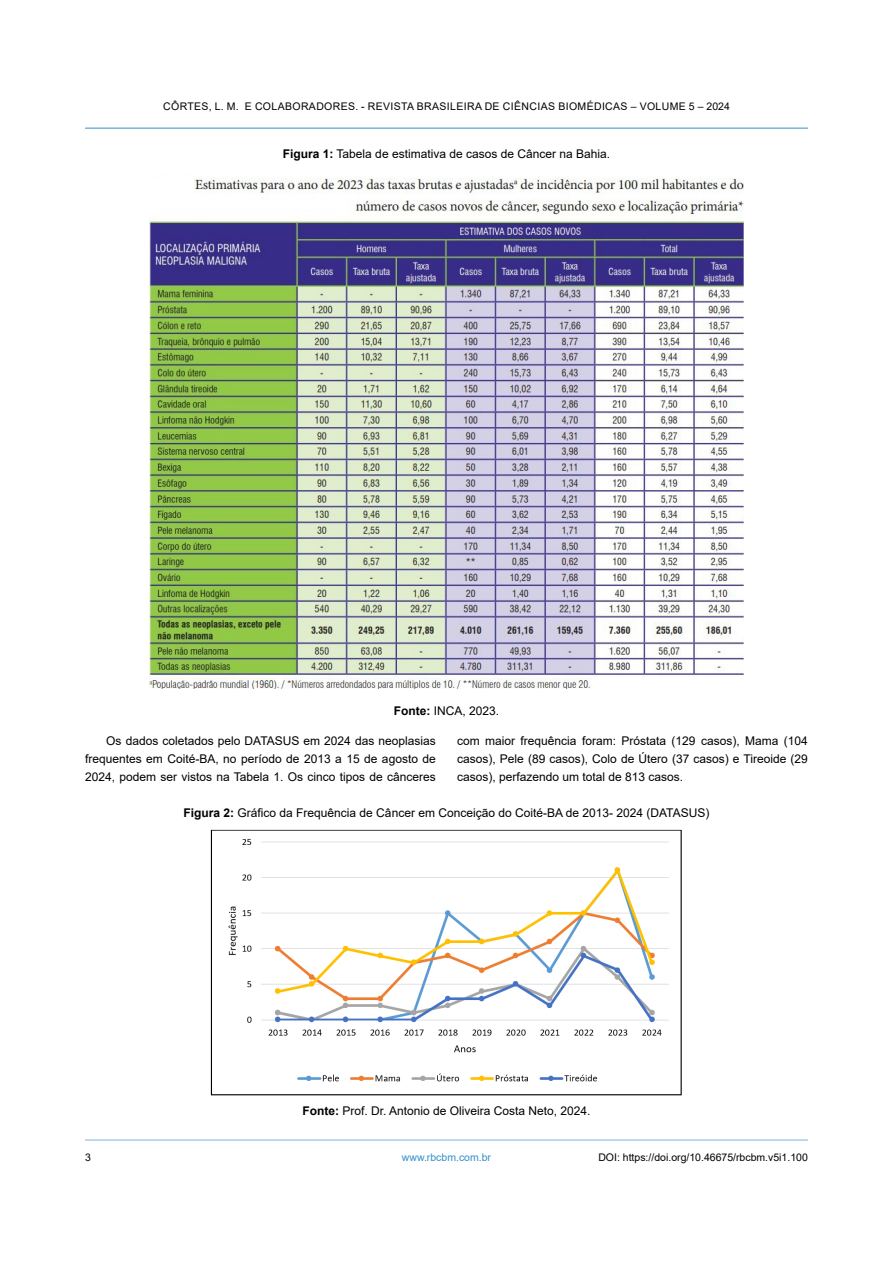
<style>
.page{position:relative;width:893px;height:1263px;background:#fff}
.page>*{position:absolute;margin:0;border:0;box-sizing:border-box;transform-origin:0 0}
.t1{font:12px/18px "Arial";color:#000;text-align:justify}
.t2{font:10.5px "Arial";letter-spacing:.035em;color:#000}
.t3{font:10.5px "Arial";color:#000}
.t4{font:10.5px "Arial";color:#3490cb}
.s1{font-weight:700}
</style>
<div class="page">
<hr style="left:85px;top:128px;width:723px;height:1px;background:#3490cb">
<hr style="left:85px;top:1140px;width:723px;height:1px;background:#80b0dc">
<img style="left:149px;top:178px;width:595px;height:511px">
<img style="left:210px;top:829px;width:472px;height:267px">
<p class="t2" style="left:163px;top:99px;width:568px">CÔRTES, L. M. E COLABORADORES. - REVISTA BRASILEIRA DE CIÊNCIAS BIOMÉDICAS – VOLUME 5 – 2024</p>
<p class="t1" style="left:283px;top:144px;width:329px"><span class="s1">Figura 1:</span> Tabela de estimativa de casos de Câncer na Bahia.</p>
<p class="t1" style="left:394px;top:701px;width:107px"><span class="s1">Fonte:</span> INCA, 2023.</p>
<p class="t1" style="left:85px;top:732px;width:352px;text-indent:21px">Os dados coletados pelo DATASUS em 2024 das neoplasias frequentes em Coité-BA, no período de 2013 a 15 de agosto de 2024, podem ser vistos na Tabela 1. Os cinco tipos de cânceres</p>
<p class="t1" style="left:457px;top:732px;width:352px">com maior frequência foram: Próstata (129 casos), Mama (104 casos), Pele (89 casos), Colo de Útero (37 casos) e Tireoide (29 casos), perfazendo um total de 813 casos.</p>
<p class="t1" style="left:184px;top:803px;width:527px"><span class="s1">Figura 2:</span> Gráfico da Frequência de Câncer em Conceição do Coité-BA de 2013- 2024 (DATASUS)</p>
<p class="t1" style="left:302px;top:1102px;width:290px"><span class="s1">Fonte:</span> Prof. Dr. Antonio de Oliveira Costa Neto, 2024.</p>
<p class="t2" style="left:85px;top:1149px;width:7px">3</p>
<p class="t4" style="left:402px;top:1150px;width:91px">www.rbcbm.com.br</p>
<p class="t3" style="left:598px;top:1150px;width:211px">DOI: https://doi.org/10.46675/rbcbm.v5i1.100</p>
</div>
